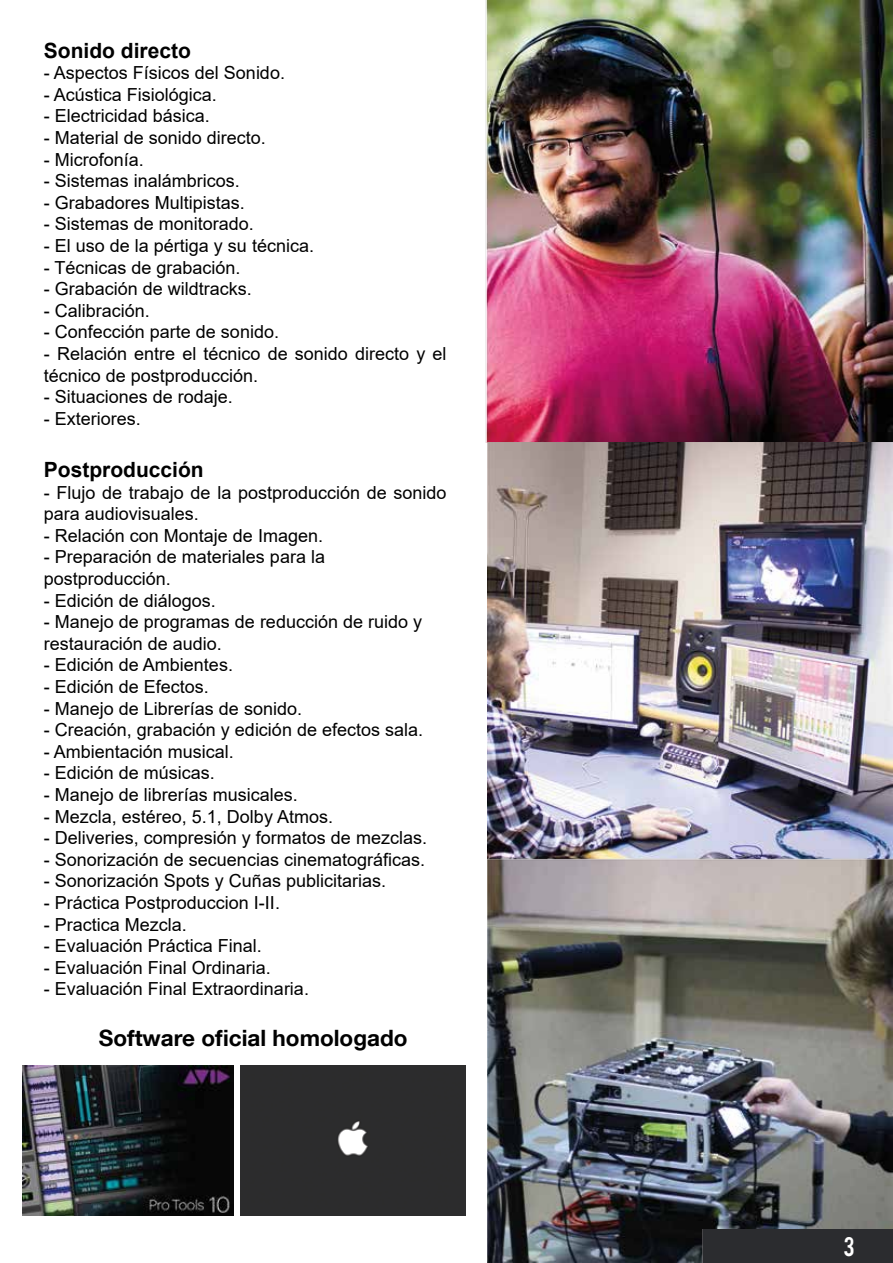
<style>
.page{position:relative;width:893px;height:1263px;background:#fff}
.page>*{position:absolute;margin:0;border:0;box-sizing:border-box;transform-origin:0 0}
.t1{font:700 22.5px "Helvetica Neue LT Com";color:#010101}
.t2{font:700 21px "Arial";color:#010101}
.t3{font:21px "Bebas";color:#fff}
.t4{font:18px/21.6px "Arial";color:#010101}
</style>
<div class="page">
<img style="left:487px;top:858px;width:406px;height:372px">
<img style="left:487px;top:1230px;width:406px;height:33px">
<img style="left:485px;top:0;width:408px;height:443px">
<img style="left:488px;top:443px;width:405px;height:491px">
<img style="left:23px;top:1065px;width:210px;height:150px">
<div style="left:240px;top:1065px;width:225px;height:150px;background:#2c2c2d"></div>
<p class="t2" style="left:44px;top:35px;width:149px">Sonido directo</p>
<p class="t4" style="left:44px;top:62px;width:243px">- Aspectos Físicos del Sonido.</p>
<p class="t4" style="left:44px;top:83px;width:175px">- Acústica Fisiológica.</p>
<p class="t4" style="left:44px;top:105px;width:168px">- Electricidad básica.</p>
<p class="t4" style="left:44px;top:127px;width:224px">- Material de sonido directo.</p>
<p class="t4" style="left:44px;top:148px;width:102px">- Microfonía.</p>
<p class="t4" style="left:44px;top:170px;width:198px">- Sistemas inalámbricos.</p>
<p class="t4" style="left:44px;top:191px;width:203px">- Grabadores Multipistas.</p>
<p class="t4" style="left:44px;top:213px;width:212px">- Sistemas de monitorado.</p>
<p class="t4" style="left:44px;top:235px;width:272px">- El uso de la pértiga y su técnica.</p>
<p class="t4" style="left:44px;top:256px;width:198px">- Técnicas de grabación.</p>
<p class="t4" style="left:44px;top:278px;width:210px">- Grabación de wildtracks.</p>
<p class="t4" style="left:44px;top:299px;width:108px">- Calibración.</p>
<p class="t4" style="left:44px;top:321px;width:237px">- Confección parte de sonido.</p>
<p class="t4" style="left:44px;top:343px;width:404px">- Relación entre el técnico de sonido directo y el técnico de postproducción.</p>
<p class="t4" style="left:44px;top:386px;width:191px">- Situaciones de rodaje.</p>
<p class="t4" style="left:44px;top:407px;width:99px">- Exteriores.</p>
<p class="t2" style="left:44px;top:455px;width:161px">Postproducción</p>
<p class="t4" style="left:44px;top:481px;width:404px">- Flujo de trabajo de la postproducción de sonido para audiovisuales.</p>
<p class="t4" style="left:44px;top:524px;width:281px">- Relación con Montaje de Imagen.</p>
<p class="t4" style="left:44px;top:546px;width:283px">- Preparación de materiales para la postproducción.</p>
<p class="t4" style="left:44px;top:589px;width:174px">- Edición de diálogos.</p>
<p class="t4" style="left:44px;top:611px;width:380px">- Manejo de programas de reducción de ruido y restauración de audio.</p>
<p class="t4" style="left:44px;top:654px;width:191px">- Edición de Ambientes.</p>
<p class="t4" style="left:44px;top:676px;width:167px">- Edición de Efectos.</p>
<p class="t4" style="left:44px;top:697px;width:260px">- Manejo de Librerías de sonido.</p>
<p class="t4" style="left:44px;top:719px;width:381px">- Creación, grabación y edición de efectos sala.</p>
<p class="t4" style="left:44px;top:740px;width:192px">- Ambientación musical.</p>
<p class="t4" style="left:44px;top:762px;width:173px">- Edición de músicas.</p>
<p class="t4" style="left:44px;top:784px;width:256px">- Manejo de librerías musicales.</p>
<p class="t4" style="left:44px;top:805px;width:291px">- Mezcla, estéreo, 5.1, Dolby Atmos.</p>
<p class="t4" style="left:44px;top:827px;width:385px">- Deliveries, compresión y formatos de mezclas.</p>
<p class="t4" style="left:44px;top:848px;width:383px">- Sonorización de secuencias cinematográficas.</p>
<p class="t4" style="left:44px;top:870px;width:344px">- Sonorización Spots y Cuñas publicitarias.</p>
<p class="t4" style="left:44px;top:892px;width:238px">- Práctica Postproduccion I-II.</p>
<p class="t4" style="left:44px;top:913px;width:145px">- Practica Mezcla.</p>
<p class="t4" style="left:44px;top:935px;width:220px">- Evaluación Práctica Final.</p>
<p class="t4" style="left:44px;top:956px;width:229px">- Evaluación Final Ordinaria.</p>
<p class="t4" style="left:44px;top:978px;width:267px">- Evaluación Final Extraordinaria.</p>
<p class="t1" style="left:99px;top:1023px;width:310px">Software oficial homologado</p>
<p class="t3" style="left:844px;top:1231px;width:13px">3</p>
</div>
